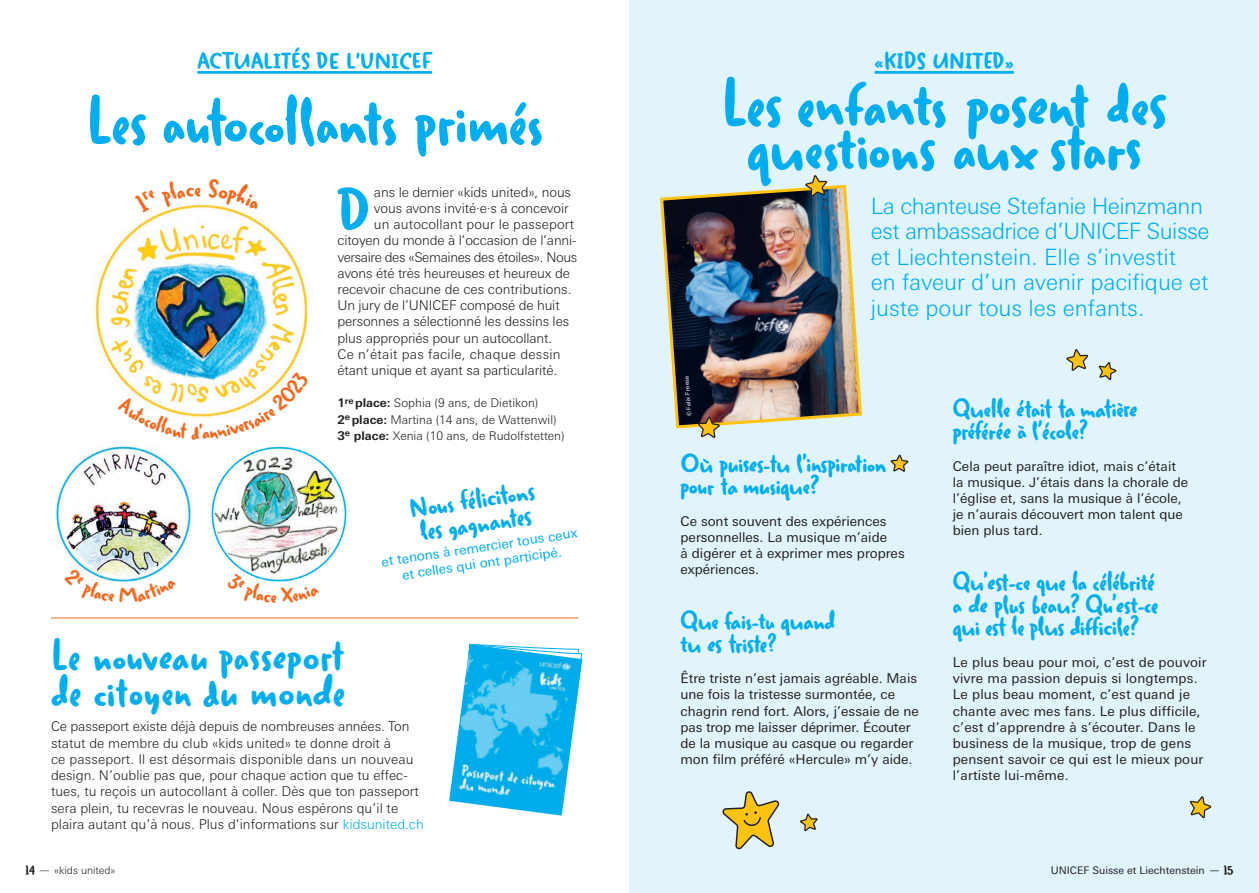
<style>
.page{position:relative;width:1259px;height:893px;background:#fff}
.page>*{position:absolute;margin:0;border:0;box-sizing:border-box;transform-origin:0 0}
.t1{font:700 64.5px "Duffy Script";color:#00aeef}
.t2{font:700 58.65px "Duffy Script";color:#00aeef}
.t3{font:700 42px/36px "Duffy Script";letter-spacing:.02em;color:#00aeef}
.t4{font:700 27px/23.9px "Duffy Script";color:#00aeef}
.t5{font:700 25.5px/22.5px "Duffy Script";letter-spacing:-.01em;color:#00aeef}
.t6{font:300 22.5px/25.5px "Univers Next Pro";color:#00aeef}
.t7{font:700 22.5px "Duffy Script";letter-spacing:.02em;color:#00aeef}
.t8{font:13.5px/16.2px "Univers Next Pro";color:#231f20}
.t9{font:300 13.5px/16.2px "Univers Next Pro";color:#231f20}
.t10{font:13.5px/16.2px "Univers Next Pro";color:#00aeef;text-align:center}
.t11{font:300 13.5px "Univers Next Pro";letter-spacing:-.03em;color:#231f20}
.t12{font:300 13.5px "Univers Next Pro";letter-spacing:.02em;color:#231f20}
.t13{font:300 12px/16.2px "Univers Next Pro";color:#231f20}
.t14{font:10.5px "Univers Next Pro";color:#231f20}
.t15{font:300 10.5px "Univers Next Pro";color:#231f20}
.t16{font:6px "Univers Next Pro";color:#fff}
.s1{font-weight:700}
.s2{color:#00aeef}
.s3{font-family:"Duffy Script";font-weight:700;font-size:12px}
.s4{font-size:12px}
</style>
<div class="page">
<div style="left:629px;top:0;width:630px;height:893px;background:#e1f4fc"></div>
<img style="left:211px;top:446px;width:136px;height:90px">
<img style="left:214px;top:449px;width:129px;height:124px">
<img style="left:55px;top:446px;width:137px;height:121px">
<img style="left:94px;top:204px;width:214px;height:174px">
<img style="left:660px;top:184px;width:202px;height:245px">
<img style="left:449px;top:644px;width:133px;height:172px">
<svg style="left:696px;top:415px;width:24px;height:23px"></svg>
<svg style="left:804px;top:175px;width:23px;height:23px"></svg>
<svg style="left:800px;top:813px;width:18px;height:19px"></svg>
<svg style="left:890px;top:454px;width:19px;height:18px"></svg>
<svg style="left:1190px;top:796px;width:22px;height:22px"></svg>
<svg style="left:1098px;top:362px;width:19px;height:18px"></svg>
<svg style="left:1066px;top:349px;width:22px;height:22px"></svg>
<svg style="left:722px;top:791px;width:58px;height:59px"></svg>
<hr style="left:51px;top:618px;width:527px;height:1px;background:#f36a21">
<hr style="left:874px;top:71px;width:140px;height:3px;background:#00aeef">
<hr style="left:197px;top:71px;width:235px;height:3px;background:#00aeef">
<svg style="left:81px;top:567px;width:86px;height:15px"></svg>
<svg style="left:246px;top:573px;width:66px;height:9px"></svg>
<svg style="left:134px;top:204px;width:21px;height:9px"></svg>
<svg style="left:162px;top:203px;width:39px;height:4px"></svg>
<svg style="left:208px;top:204px;width:52px;height:6px"></svg>
<svg style="left:118px;top:371px;width:190px;height:47px"></svg>
<h3 class="t7" style="left:197px;top:46px;width:236px">ACTUALITÉS DE L’UNICEF</h3>
<h3 class="t7" style="left:874px;top:46px;width:141px">«KIDS UNITED»</h3>
<h1 class="t1" style="left:86px;top:78px;width:458px">Les autocollants primés</h1>
<h2 class="t2" style="left:337px;top:171px;width:32px">D</h2>
<p class="t9" style="left:374px;top:184px;width:199px">ans le dernier «kids united», nous</p>
<h1 class="t1" style="left:721px;top:60px;width:447px">Les enfants posent des</h1>
<h1 class="t1" style="left:747px;top:104px;width:396px">questions aux stars</h1>
<h3 class="t6" style="left:871px;top:193px;width:340px">La chanteuse Stefanie Heinzmann est ambassadrice d’UNICEF Suisse et Liechtenstein. Elle s’investit<br>en faveur d’un avenir pacifique et juste pour tous les enfants.</h3>
<p class="t9" style="left:374px;top:200px;width:196px">vous avons invité·e·s à concevoir</p>
<p class="t9" style="left:374px;top:216px;width:202px">un autocollant pour le passeport</p>
<p class="t9" style="left:337px;top:232px;width:241px">citoyen du monde à l’occasion de l’anni-</p>
<p class="t11" style="left:337px;top:249px;width:241px">versaire des «Semaines des étoiles». Nous</p>
<p class="t9" style="left:337px;top:265px;width:234px">avons été très heureuses et heureux de</p>
<p class="t9" style="left:337px;top:281px;width:236px">recevoir chacune de ces contributions.</p>
<p class="t9" style="left:337px;top:297px;width:224px">Un jury de l’UNICEF composé de huit</p>
<p class="t9" style="left:337px;top:313px;width:233px">personnes a sélectionné les dessins les</p>
<p class="t9" style="left:337px;top:330px;width:216px">plus appropriés pour un autocollant.</p>
<p class="t12" style="left:337px;top:346px;width:225px">Ce n’était pas facile, chaque dessin</p>
<p class="t9" style="left:337px;top:362px;width:221px">étant unique et ayant sa particularité.</p>
<p class="t16" style="left:686px;top:416px;width:42px;rotate:-94deg">© Felix Freese</p>
<h3 class="t5" style="left:952px;top:397px;width:186px">Quelle était ta matière préférée à l’école?</h3>
<p class="t8" style="left:952px;top:458px;width:237px">Cela peut paraître idiot, mais c’était la musique. J’étais dans la chorale de l’église et, sans la musique à l’école, je n’aurais découvert mon talent que bien plus tard.</p>
<h3 class="t5" style="left:952px;top:570px;width:207px">Qu’est-ce que la célébrité a de plus beau? Qu’est-ce qui est le plus difficile?</h3>
<p class="t8" style="left:952px;top:654px;width:255px">Le plus beau pour moi, c’est de pouvoir vivre ma passion depuis si longtemps.<br>Le plus beau moment, c’est quand je chante avec mes fans. Le plus difficile, c’est d’apprendre à s’écouter. Dans le business de la musique, trop de gens pensent savoir ce qui est le mieux pour l’artiste lui-même.</p>
<p class="t13" style="left:337px;top:395px;width:229px"><span class="s1">1</span><sup>re</sup> <span class="s1">place:</span> Sophia (9 ans, de Dietikon)<br><span class="s1">2</span><sup>e</sup> <span class="s1">place:</span> Martina (14 ans, de Wattenwil)<br><span class="s1">3</span><sup>e</sup> <span class="s1">place:</span> Xenia (10 ans, de Rudolfstetten)</p>
<h3 class="t5" style="left:680px;top:451px;width:207px">Où puises-tu l’inspiration pour ta musique?</h3>
<p class="t8" style="left:680px;top:513px;width:226px">Ce sont souvent des expériences personnelles. La musique m’aide<br>à digérer et à exprimer mes propres expériences.</p>
<h3 class="t5" style="left:680px;top:609px;width:156px">Que fais-tu quand tu es triste?</h3>
<p class="t8" style="left:680px;top:670px;width:240px">Être triste n’est jamais agréable. Mais une fois la tristesse surmontée, ce chagrin rend fort. Alors, j’essaie de ne pas trop me laisser déprimer. Écouter de la musique au casque ou regarder mon film préféré «Hercule» m’y aide.</p>
<h3 class="t4" style="left:408px;top:497px;width:128px;rotate:-9deg">Nous félicitons les gagnantes</h3>
<p class="t10" style="left:380px;top:555px;width:200px;rotate:-9deg">et tenons à remercier tous ceux et celles qui ont participé.</p>
<h3 class="t3" style="left:51px;top:637px;width:295px">Le nouveau passeport de citoyen du monde</h3>
<p class="t9" style="left:51px;top:718px;width:374px">Ce passeport existe déjà depuis de nombreuses années. Ton statut de membre du club «kids united» te donne droit à<br>ce passeport. Il est désormais disponible dans un nouveau design. N’oublie pas que, pour chaque action que tu effec&shy;tues, tu reçois un autocollant à coller. Dès que ton passeport sera plein, tu recevras le nouveau. Nous espérons qu’il te plaira autant qu’à nous. Plus d’informations sur <span class="s2">kidsunited.ch</span></p>
<p class="t15" style="left:26px;top:864px;width:92px"><span class="s3">14</span> <span class="s4">—</span> «kids united»</p>
<p class="t14" style="left:1051px;top:864px;width:184px">UNICEF Suisse et Liechtenstein <span class="s4">—</span> <span class="s3">15</span></p>
</div>
